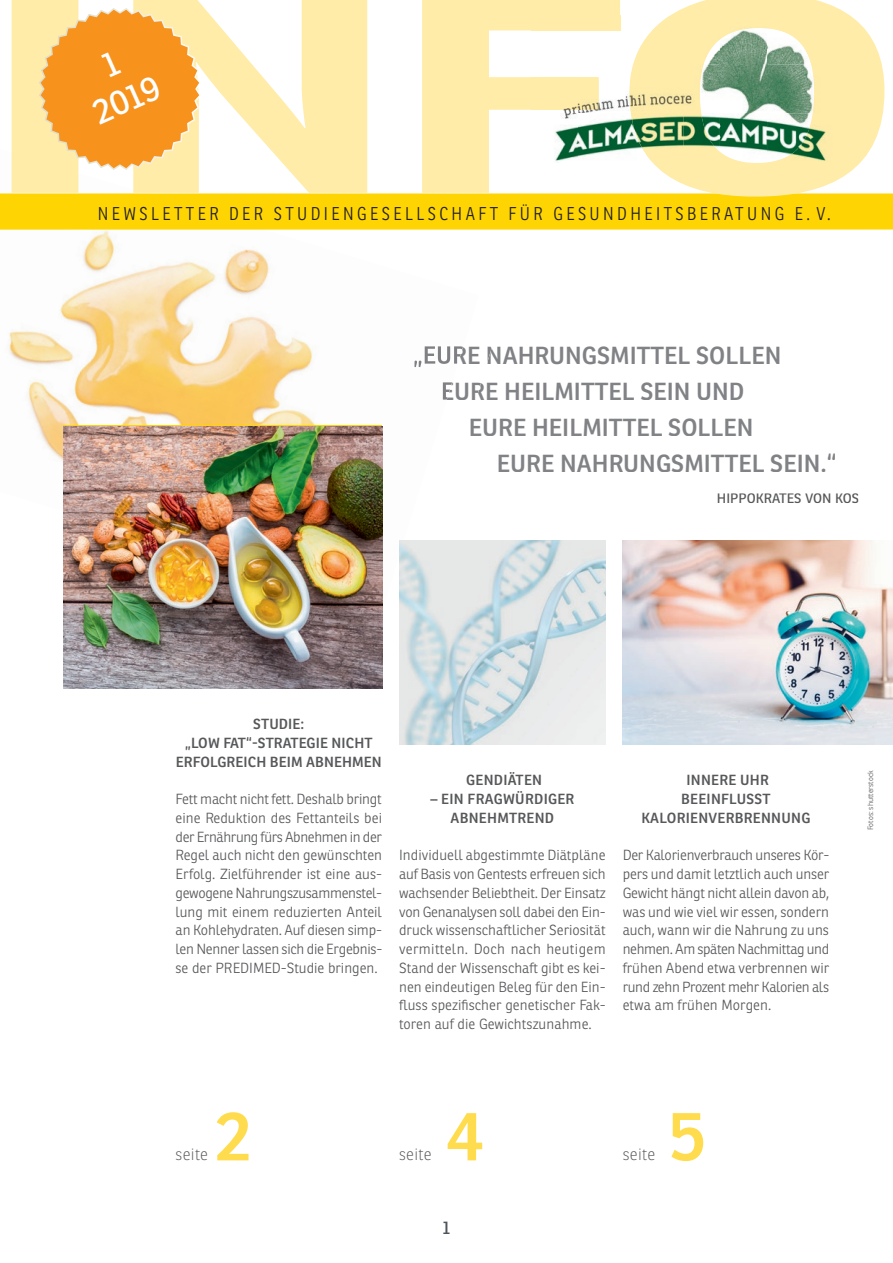
<style>
.page{position:relative;width:893px;height:1263px;background:#fff}
.page>*{position:absolute;margin:0;border:0;box-sizing:border-box;transform-origin:0 0}
.t1{font:600 69px "Ronnia";color:#ffdc4e}
.t2{font:34.5px/39px "Ronnia";color:#fff;text-align:center}
.t3{font:600 24px/36px "Ronnia";letter-spacing:.005em;color:#808285;text-align:center}
.t4{font:300 18px "Ronnia Cond";letter-spacing:.19em;color:#231f20}
.t5{font:18px "Ronnia";color:#4d545a}
.t6{font:100 16.5px "Ronnia";letter-spacing:.02em;color:#57585a}
.t7{font:300 14.25px/18.8px "Ronnia";color:#57585a;text-align:justify}
.t8{font:600 14.25px/18.8px "Ronnia";letter-spacing:.02em;color:#57585a;text-align:center}
.t9{font:13.5px "Ronnia";letter-spacing:.005em;color:#57585a}
.t10{font:300 7.5px "Ronnia";letter-spacing:.005em;color:#57585a}
</style>
<div class="page">
<img style="left:9px;top:149px;width:374px;height:460px">
<img style="left:399px;top:540px;width:207px;height:204px">
<div style="left:0;top:193px;width:893px;height:37px;background:#fed503"></div>
<img style="left:63px;top:426px;width:319px;height:263px">
<svg style="left:12px;top:0;width:872px;height:197px;fill:#ffeca9"></svg>
<img style="left:531px;top:30px;width:47px;height:132px">
<img style="left:578px;top:16px;width:55px;height:49px">
<img style="left:734px;top:32px;width:51px;height:33px">
<img style="left:578px;top:65px;width:4px;height:48px">
<img style="left:703px;top:65px;width:108px;height:48px">
<img style="left:578px;top:113px;width:55px;height:49px">
<img style="left:734px;top:113px;width:51px;height:45px">
<img style="left:531px;top:16px;width:89px;height:14px">
<img style="left:633px;top:16px;width:101px;height:49px">
<img style="left:734px;top:16px;width:51px;height:16px">
<img style="left:785px;top:16px;width:51px;height:49px">
<div style="left:531px;top:77px;width:51px;height:33px;background:#ffeca9"></div>
<img style="left:582px;top:65px;width:121px;height:48px">
<img style="left:811px;top:65px;width:25px;height:48px">
<svg style="left:631px;top:113px;width:2px;height:11px"></svg>
<img style="left:633px;top:113px;width:101px;height:49px">
<img style="left:734px;top:158px;width:51px;height:4px">
<img style="left:785px;top:113px;width:51px;height:49px">
<svg style="left:39px;top:8px;width:162px;height:162px;background:#f8ac48"></svg>
<img style="left:414px;top:346px;width:49px;height:21px">
<img style="left:442px;top:382px;width:10px;height:18px">
<img style="left:623px;top:540px;width:270px;height:204px">
<h2 class="t2" style="left:71px;top:60px;width:72px;rotate:-24deg">1<br>2019</h2>
<p class="t4" style="left:98px;top:203px;width:735px">NEWSLETTER DER STUDIENGESELLSCHAFT FÜR GESUNDHEITSBERATUNG E. V.</p>
<h3 class="t3" style="left:413px;top:337px;width:370px">„EURE NAHRUNGSMITTEL SOLLEN<br>EURE HEILMITTEL SEIN UND</h3>
<h3 class="t3" style="left:497px;top:409px;width:341px;text-align:left;text-indent:-28px">EURE HEILMITTEL SOLLEN<br>EURE NAHRUNGSMITTEL SEIN.“</h3>
<p class="t9" style="left:717px;top:490px;width:144px">HIPPOKRATES VON KOS</p>
<p class="t8" style="left:176px;top:715px;width:208px">STUDIE:<br>„LOW FAT“-STRATEGIE NICHT<br>ERFOLGREICH BEIM ABNEHMEN</p>
<p class="t7" style="left:176px;top:790px;width:208px">Fett macht nicht fett. Deshalb bringt eine Reduktion des Fettanteils bei der Ernährung fürs Abnehmen in der Regel auch nicht den gewünschten Erfolg. Zielführender ist eine aus&shy;gewogene Nahrungszusammenstel&shy;lung mit einem reduzierten Anteil an Kohlehydraten. Auf diesen simp&shy;len Nenner lassen sich die Ergebnis&shy;se der PREDIMED-Studie bringen.</p>
<p class="t8" style="left:466px;top:771px;width:77px">GENDIÄTEN</p>
<p class="t8" style="left:430px;top:790px;width:146px">– EIN FRAGWÜRDIGER<br>ABNEHMTREND</p>
<p class="t7" style="left:399px;top:846px;width:208px">Individuell abgestimmte Diät pläne auf Basis von Gentests erfreuen sich wachsender Beliebtheit. Der Einsatz von Genanalysen soll dabei den Ein&shy;druck wissenschaftlicher Seriosi tät vermitteln. Doch nach heutigem Stand der Wissenschaft gibt es kei&shy;nen eindeutigen Beleg für den Ein&shy;fluss spezifischer genetischer Fak&shy;toren auf die Gewichtszunahme.</p>
<p class="t8" style="left:641px;top:771px;width:171px">INNERE UHR<br>BEEINFLUSST<br>KALORIENVERBRENNUNG</p>
<p class="t7" style="left:623px;top:846px;width:208px">Der Kalorienverbrauch unseres Kör&shy;pers und damit letztlich auch unser Gewicht hängt nicht allein davon ab, was und wie viel wir essen, sondern auch, wann wir die Nahrung zu uns nehmen. Am späten Nachmittag und frühen Abend etwa verbrennen wir rund zehn Prozent mehr Kalorien als etwa am frühen Morgen.</p>
<p class="t6" style="left:176px;top:1145px;width:34px">seite</p>
<h1 class="t1" style="left:215px;top:1093px;width:38px">2</h1>
<p class="t6" style="left:399px;top:1145px;width:34px">seite</p>
<h1 class="t1" style="left:445px;top:1093px;width:40px">4</h1>
<p class="t5" style="left:443px;top:1216px;width:9px">1</p>
<p class="t6" style="left:623px;top:1145px;width:34px">seite</p>
<h1 class="t1" style="left:669px;top:1093px;width:39px">5</h1>
<p class="t10" style="left:866px;top:830px;width:61px;rotate:-90deg">Fotos: shutterstock</p>
</div>
